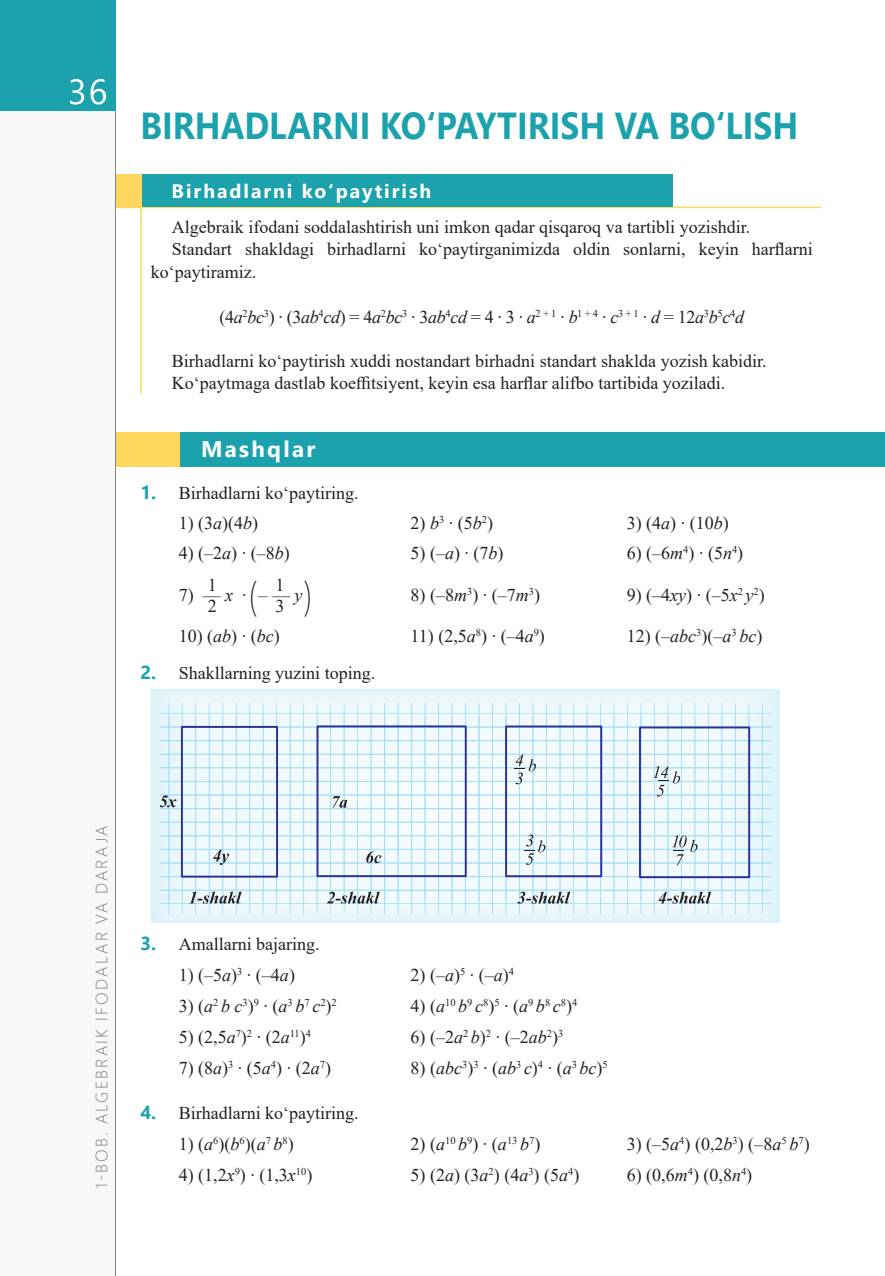
<style>
.page{position:relative;width:885px;height:1276px;background:#fff}
.page>*{position:absolute;margin:0;border:0;box-sizing:border-box;transform-origin:0 0}
.t1{font:700 37.5px "Segoe UI";color:#1ba2ad;scale:.9 1}
.t2{font:34.8px "Segoe UI";color:#fff}
.t3{font:700 22.5px "Segoe UI";letter-spacing:.1em;color:#fff}
.t4{font:700 19.5px "Segoe UI";letter-spacing:.1em;color:#fff}
.t5{font:18px/21.6px "Times New Roman";color:#231f20}
.t6{font:300 16.5px "Segoe UI";letter-spacing:.135em;color:#808285}
.t7{font:10.5px "Times New Roman";color:#231f20}
.s1{font-style:italic}
.s2{font-family:"Segoe UI";font-weight:700;font-size:18.75px;color:#1ba2ad}
.s3{font-family:"Montserrat";font-weight:200;font-size:37.5px}
.s4{font-size:18px}
.s5{font-style:italic;font-size:18px}
</style>
<div class="page">
<div style="left:0;top:89px;width:115px;height:1187px;background:#f8f8f7"></div>
<hr style="left:115px;top:0;width:1px;height:1276px;background:#808285">
<div style="left:0;top:0;width:115px;height:111px;background:#1ba2ad"></div>
<svg style="left:142px;top:198px;width:679px;height:11px"></svg>
<div style="left:152px;top:689px;width:627px;height:234px;background:#e4f5fb"></div>
<svg style="left:160px;top:703px;width:611px;height:13px;fill:#eff9fc"></svg>
<svg style="left:160px;top:716px;width:611px;height:198px;fill:#f1fafc"></svg>
<div style="left:181px;top:726px;width:97px;height:151px;border:2px solid #2e3092"></div>
<div style="left:639px;top:726px;width:111px;height:152px;border:2px solid #2e3092"></div>
<div style="left:505px;top:725px;width:97px;height:152px;border:2px solid #2e3092"></div>
<div style="left:316px;top:725px;width:150px;height:152px;border:2px solid #2e3092"></div>
<svg style="left:160px;top:795px;width:16px;height:12px"></svg>
<svg style="left:213px;top:849px;width:16px;height:16px"></svg>
<svg style="left:366px;top:851px;width:15px;height:12px"></svg>
<svg style="left:513px;top:754px;width:23px;height:30px"></svg>
<svg style="left:653px;top:766px;width:27px;height:30px"></svg>
<svg style="left:672px;top:835px;width:25px;height:31px"></svg>
<svg style="left:523px;top:834px;width:22px;height:31px"></svg>
<svg style="left:189px;top:891px;width:52px;height:12px"></svg>
<svg style="left:327px;top:891px;width:53px;height:12px"></svg>
<svg style="left:517px;top:891px;width:53px;height:12px"></svg>
<svg style="left:658px;top:891px;width:53px;height:12px"></svg>
<svg style="left:332px;top:796px;width:15px;height:12px"></svg>
<hr style="left:116px;top:207px;width:705px;height:1px;background:#fcd65d">
<hr style="left:140px;top:174px;width:2px;height:219px;background:#fcd65d">
<div style="left:142px;top:174px;width:530px;height:33px;background:#1ba2ad"></div>
<div style="left:116px;top:174px;width:24px;height:34px;background:#fcd65d"></div>
<div style="left:179px;top:433px;width:705px;height:34px;background:#1ba2ad"></div>
<div style="left:116px;top:433px;width:63px;height:34px;background:#fcd65d"></div>
<hr style="left:884px;top:110px;width:1px;height:33px;background:#fcd65d">
<h2 class="t2" style="left:68px;top:59px;width:41px">36</h2>
<h1 class="t1" style="left:140px;top:90px;width:732px">BIRHADLARNI KOʻPAYTIRISH VA BOʻLISH</h1>
<p class="t4" style="left:171px;top:172px;width:261px">Birhadlarni koʻpaytirish</p>
<p class="t5" style="left:172px;top:215px;width:579px">Algebraik ifodani soddalashtirish uni imkon qadar qisqaroq va tartibli yozishdir.</p>
<p class="t5" style="left:172px;top:238px;width:642px">Standart shakldagi birhadlarni koʻpaytirganimizda oldin sonlarni, keyin harflarni</p>
<p class="t5" style="left:151px;top:260px;width:107px">koʻpaytiramiz.</p>
<p class="t5" style="left:219px;top:305px;width:526px">(4<span class="s1">a</span><sup>2</sup><span class="s1">bc</span><sup>3</sup>) ∙ (3<span class="s1">ab</span><sup>4</sup><span class="s1">cd</span>) = 4<span class="s1">a</span><sup>2</sup><span class="s1">bc</span><sup>3</sup> ∙ 3<span class="s1">ab</span><sup>4</sup><span class="s1">cd</span> = 4 ∙ 3 ∙ <span class="s1">a</span><sup>2</sup> <sup>+</sup> <sup>1</sup> ∙ <span class="s1">b</span><sup>1</sup> <sup>+</sup> <sup>4</sup> ∙ <span class="s1">c</span><sup>3</sup> <sup>+</sup> <sup>1</sup> ∙ <span class="s1">d</span> = 12<span class="s1">a</span><sup>3</sup><span class="s1">b</span><sup>5</sup><span class="s1">c</span><sup>4</sup><span class="s1">d</span></p>
<p class="t5" style="left:172px;top:349px;width:596px">Birhadlarni koʻpaytirish xuddi nostandart birhadni standart shaklda yozish kabidir.<br>Koʻpaytmaga dastlab koeffitsiyent, keyin esa harflar alifbo tartibida yoziladi.</p>
<p class="t3" style="left:201px;top:427px;width:116px">Mashqlar</p>
<p class="t5" style="left:140px;top:481px;width:220px"><span class="s2">1.</span> Birhadlarni koʻpaytiring.</p>
<p class="t5" style="left:179px;top:511px;width:81px">1) (3<span class="s1">a</span>)(4<span class="s1">b</span>)</p>
<p class="t5" style="left:410px;top:511px;width:84px">2) <span class="s1">b</span><sup>3</sup> ∙ (5<span class="s1">b</span><sup>2</sup>)</p>
<p class="t5" style="left:626px;top:511px;width:103px">3) (4<span class="s1">a</span>) ∙ (10<span class="s1">b</span>)</p>
<p class="t5" style="left:179px;top:541px;width:112px">4) (–2<span class="s1">a</span>) ∙ (–8<span class="s1">b</span>)</p>
<p class="t5" style="left:410px;top:541px;width:94px">5) (–<span class="s1">a</span>) ∙ (7<span class="s1">b</span>)</p>
<p class="t5" style="left:626px;top:541px;width:118px">6) (–6<span class="s1">m</span><sup>4</sup>) ∙ (5<span class="s1">n</span><sup>4</sup>)</p>
<p class="t5" style="left:208px;top:573px;width:10px">1</p>
<p class="t5" style="left:275px;top:573px;width:10px">1</p>
<p class="t5" style="left:179px;top:584px;width:137px">7) — <span class="s1">x</span> ∙<span class="s3">(</span>– — <span class="s1">y</span><span class="s3">)</span></p>
<p class="t5" style="left:410px;top:584px;width:131px">8) (–8<span class="s1">m</span><sup>3</sup>) ∙ (–7<span class="s1">m</span><sup>3</sup>)</p>
<p class="t5" style="left:626px;top:584px;width:140px">9) (–4<span class="s1">xy</span>) ∙ (–5<span class="s1">x</span><sup>2</sup> <span class="s1">y</span><sup>2</sup>)</p>
<p class="t5" style="left:208px;top:594px;width:10px">2</p>
<p class="t5" style="left:275px;top:594px;width:10px">3</p>
<p class="t5" style="left:179px;top:624px;width:102px">10) (<span class="s1">ab</span>) ∙ (<span class="s1">bc</span>)</p>
<p class="t5" style="left:410px;top:624px;width:136px">11) (2,5<span class="s1">a</span><sup>8</sup>) ∙ (–4<span class="s1">a</span><sup>9</sup>)</p>
<p class="t5" style="left:626px;top:624px;width:137px">12) (–<span class="s1">abc</span><sup>3</sup>)(–<span class="s1">a</span><sup>3</sup> <span class="s1">bc</span>)</p>
<p class="t5" style="left:140px;top:662px;width:236px"><span class="s2">2.</span> Shakllarning yuzini toping.</p>
<p class="t6" style="left:86px;top:1189px;width:364px;rotate:-90deg">1-BOB. ALGEBRAIK IFODALAR VA DARAJA</p>
<p class="t5" style="left:140px;top:932px;width:181px"><span class="s2">3.</span> Amallarni bajaring.</p>
<p class="t5" style="left:179px;top:963px;width:118px">1) (–5<span class="s1">a</span>)<sup>3</sup> ∙ (–4<span class="s1">a</span>)</p>
<p class="t5" style="left:410px;top:963px;width:105px">2) (–<span class="s1">a</span>)<sup>5</sup> ∙ (–<span class="s1">a</span>)<sup>4</sup></p>
<p class="t5" style="left:179px;top:994px;width:160px">3) (<span class="s1">a</span><sup>2</sup> <span class="s1">b c</span><sup>3</sup>)<sup>9</sup> ∙ (<span class="s1">a</span><sup>3</sup> <span class="s1">b</span><sup>7</sup> <span class="s1">c</span><sup>2</sup>)<sup>2</sup></p>
<p class="t7" style="left:410px;top:994px;width:168px"><span class="s4">4) (</span><span class="s5">a</span>10 <span class="s5">b</span>9 <span class="s5">c</span>8<span class="s4">)</span>5 <span class="s4">∙ (</span><span class="s5">a</span>9 <span class="s5">b</span>8 <span class="s5">c</span>8<span class="s4">)</span>4</p>
<p class="t5" style="left:179px;top:1025px;width:134px">5) (2,5<span class="s1">a</span><sup>7</sup>)<sup>2</sup> ∙ (2<span class="s1">a</span><sup>11</sup>)<sup>4</sup></p>
<p class="t5" style="left:410px;top:1025px;width:154px">6) (–2<span class="s1">a</span><sup>2</sup> <span class="s1">b</span>)<sup>2</sup> ∙ (–2<span class="s1">ab</span><sup>2</sup>)<sup>3</sup></p>
<p class="t5" style="left:179px;top:1056px;width:154px">7) (8<span class="s1">a</span>)<sup>3</sup> ∙ (5<span class="s1">a</span><sup>4</sup>) ∙ (2<span class="s1">a</span><sup>7</sup>)</p>
<p class="t5" style="left:410px;top:1056px;width:199px">8) (<span class="s1">abc</span><sup>3</sup>)<sup>3</sup> ∙ (<span class="s1">ab</span><sup>3</sup> <span class="s1">c</span>)<sup>4</sup> ∙ (<span class="s1">a</span><sup>3</sup> <span class="s1">bc</span>)<sup>5</sup></p>
<p class="t5" style="left:140px;top:1101px;width:220px"><span class="s2">4.</span> Birhadlarni koʻpaytiring.</p>
<p class="t5" style="left:179px;top:1132px;width:117px">1) (<span class="s1">a</span><sup>6</sup>)(<span class="s1">b</span><sup>6</sup>)(<span class="s1">a</span><sup>7</sup> <span class="s1">b</span><sup>8</sup>)</p>
<p class="t5" style="left:410px;top:1132px;width:131px">2) (<span class="s1">a</span><sup>10</sup> <span class="s1">b</span><sup>9</sup>) ∙ (<span class="s1">a</span><sup>13</sup> <span class="s1">b</span><sup>7</sup>)</p>
<p class="t5" style="left:626px;top:1132px;width:184px">3) (–5<span class="s1">a</span><sup>4</sup>) (0,2<span class="s1">b</span><sup>3</sup>) (–8<span class="s1">a</span><sup>5</sup> <span class="s1">b</span><sup>7</sup>)</p>
<p class="t5" style="left:179px;top:1163px;width:135px">4) (1,2<span class="s1">x</span><sup>9</sup>) ∙ (1,3<span class="s1">x</span><sup>10</sup>)</p>
<p class="t5" style="left:410px;top:1163px;width:170px">5) (2<span class="s1">a</span>) (3<span class="s1">a</span><sup>2</sup>) (4<span class="s1">a</span><sup>3</sup>) (5<span class="s1">a</span><sup>4</sup>)</p>
<p class="t5" style="left:626px;top:1163px;width:127px">6) (0,6<span class="s1">m</span><sup>4</sup>) (0,8<span class="s1">n</span><sup>4</sup>)</p>
</div>
